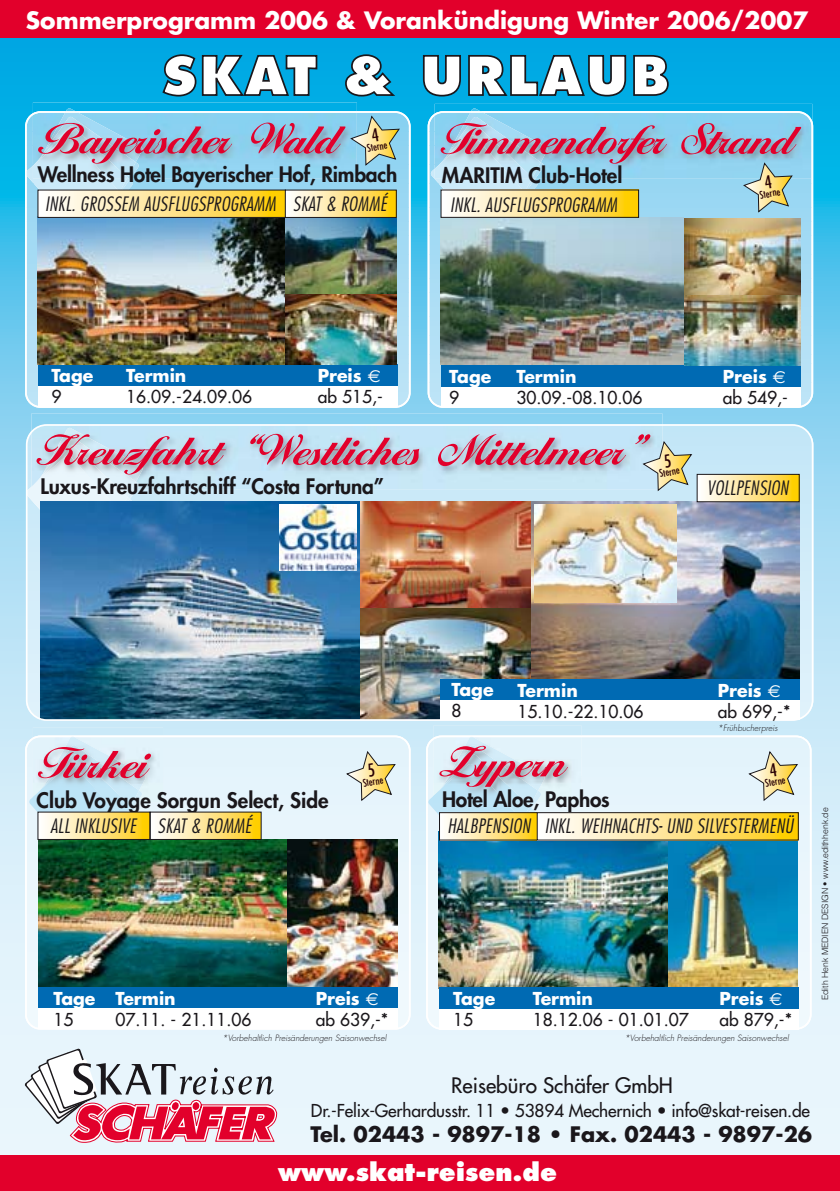
<style>
.page{position:relative;width:840px;height:1191px;background:#fff}
.page>*{position:absolute;margin:0;border:0;box-sizing:border-box;transform-origin:0 0}
.t1{font:700 59px "Ballantines";color:#e2002b}
.t2{font:800 52px "Futura";letter-spacing:.05em;color:#fff}
.t3{font:800 24.2px "Futura";color:#fff}
.t4{font:700 23.2px "Futura";color:#fff}
.t5{font:800 20.8px "Futura";letter-spacing:-.01em;color:#1a171b}
.t6{font:700 20.8px "Futura";color:#1a171b}
.t7{font:20.8px "Futura";color:#1a171b}
.t8{font:italic 300 condensed 19.4px "Futura";letter-spacing:.02em;color:#1a171b}
.t9{font:17.4px/20.8px "Futura";color:#1a171b}
.t10{font:700 17.4px "Futura";color:#fff}
.t11{font:condensed 10.4px "Futura";color:#290004}
.t12{font:300 8.6px "Helvetica";color:#1a171b}
.t13{font:italic 300 8.4px "Futura";color:#1a171b}
.s1{font-weight:700;color:#fff}
.s2{font-family:"Euro Sans";color:#fff}
</style>
<div class="page">
<img style="left:0;top:0;width:839px;height:1191px">
<svg style="left:743px;top:163px;width:48px;height:49px;background:#b4cdbd"></svg>
<svg style="left:346px;top:751px;width:49px;height:49px;background:#dfdec3"></svg>
<svg style="left:350px;top:116px;width:49px;height:49px;background:#adcbbd"></svg>
<svg style="left:748px;top:751px;width:49px;height:49px;background:#dfdec3"></svg>
<svg style="left:642px;top:441px;width:49px;height:50px;background:#ced6c1"></svg>
<h3 class="t4" style="left:26px;top:4px;width:783px">Sommerprogramm 2006 &amp; Vorankündigung Winter 2006/2007</h3>
<h2 class="t2" style="left:162px;top:44px;width:508px">SKAT &amp; URLAUB</h2>
<h1 class="t1" style="left:42px;top:103px;width:302px">Bayerischer Wald</h1>
<p class="t5" style="left:38px;top:161px;width:360px">Wellness Hotel Bayerischer Hof, Rimbach</p>
<p class="t11" style="left:366px;top:142px;width:22px;rotate:-10deg">Sterne</p>
<p class="t8" style="left:45px;top:192px;width:343px">INKL. GROSSEM AUSFLUGSPROGRAMM SKAT &amp; ROMMÉ</p>
<h1 class="t1" style="left:443px;top:104px;width:356px">Timmendorfer Strand</h1>
<p class="t11" style="left:758px;top:188px;width:22px;rotate:-10deg">Sterne</p>
<p class="t5" style="left:441px;top:161px;width:182px">MARITIM Club-Hotel</p>
<p class="t8" style="left:449px;top:192px;width:168px">INKL. AUSFLUGSPROGRAMM</p>
<p class="t10" style="left:51px;top:364px;width:44px">Tage</p>
<p class="t9" style="left:51px;top:386px;width:12px">9</p>
<p class="t10" style="left:126px;top:364px;width:62px">Termin</p>
<p class="t9" style="left:126px;top:386px;width:128px">16.09.-24.09.06</p>
<p class="t9" style="left:317px;top:365px;width:67px"><span class="s1">Preis</span> <span class="s2">€ </span>ab 515,-</p>
<p class="t10" style="left:449px;top:364px;width:44px">Tage</p>
<p class="t9" style="left:449px;top:387px;width:12px">9</p>
<p class="t10" style="left:516px;top:364px;width:62px">Termin</p>
<p class="t9" style="left:516px;top:387px;width:128px">30.09.-08.10.06</p>
<p class="t9" style="left:722px;top:366px;width:67px"><span class="s1">Preis</span> <span class="s2">€ </span>ab 549,-</p>
<h1 class="t1" style="left:40px;top:414px;width:604px">Kreuzfahrt “Westliches Mittelmeer”</h1>
<p class="t5" style="left:41px;top:473px;width:344px">Luxus-Kreuzfahrtschiff “Costa Fortuna”</p>
<p class="t11" style="left:658px;top:467px;width:22px;rotate:-10deg">Sterne</p>
<p class="t8" style="left:706px;top:476px;width:83px">VOLLPENSION</p>
<p class="t10" style="left:451px;top:678px;width:44px">Tage</p>
<p class="t9" style="left:451px;top:700px;width:12px">8</p>
<p class="t10" style="left:517px;top:678px;width:62px">Termin</p>
<p class="t9" style="left:517px;top:700px;width:128px">15.10.-22.10.06</p>
<p class="t9" style="left:717px;top:680px;width:74px"><span class="s1">Preis</span> <span class="s2">€ </span>ab 699,-*</p>
<p class="t13" style="left:717px;top:723px;width:61px">*Frühbucherpreis</p>
<h1 class="t1" style="left:445px;top:726px;width:126px">Zypern</h1>
<p class="t5" style="left:442px;top:786px;width:169px">Hotel Aloe, Paphos</p>
<h1 class="t1" style="left:40px;top:728px;width:113px">Türkei</h1>
<p class="t5" style="left:36px;top:786px;width:293px">Club Voyage Sorgun Select, Side</p>
<p class="t11" style="left:763px;top:777px;width:22px;rotate:-10deg">Sterne</p>
<p class="t11" style="left:361px;top:777px;width:22px;rotate:-10deg">Sterne</p>
<p class="t8" style="left:157px;top:814px;width:95px">SKAT &amp; ROMMÉ</p>
<p class="t8" style="left:544px;top:814px;width:250px">INKL. WEIHNACHTS- UND SILVESTERMENÜ</p>
<p class="t8" style="left:447px;top:814px;width:84px">HALBPENSION</p>
<p class="t8" style="left:50px;top:814px;width:87px">ALL INKLUSIVE</p>
<p class="t10" style="left:53px;top:986px;width:44px">Tage</p>
<p class="t9" style="left:53px;top:1008px;width:22px">15</p>
<p class="t10" style="left:115px;top:986px;width:62px">Termin</p>
<p class="t9" style="left:115px;top:1008px;width:138px">07.11. - 21.11.06</p>
<p class="t9" style="left:315px;top:988px;width:74px"><span class="s1">Preis</span> <span class="s2">€ </span>ab 639,-*</p>
<p class="t13" style="left:222px;top:1032px;width:165px">*Vorbehaltlich Preisänderungen Saisonwechsel</p>
<p class="t10" style="left:453px;top:986px;width:44px">Tage</p>
<p class="t9" style="left:453px;top:1009px;width:22px">15</p>
<p class="t10" style="left:532px;top:986px;width:62px">Termin</p>
<p class="t9" style="left:532px;top:1009px;width:158px">18.12.06 - 01.01.07</p>
<p class="t9" style="left:719px;top:988px;width:74px"><span class="s1">Preis</span> <span class="s2">€ </span>ab 879,-*</p>
<p class="t13" style="left:624px;top:1032px;width:165px">*Vorbehaltlich Preisänderungen Saisonwechsel</p>
<p class="t12" style="left:819px;top:1000px;width:194px;rotate:-90deg">Edith Henk MEDIEN DESIGN • www.edithhenk.de</p>
<p class="t7" style="left:451px;top:1071px;width:223px">Reisebüro Schäfer GmbH</p>
<p class="t9" style="left:311px;top:1100px;width:500px">Dr.-Felix-Gerhardusstr. 11 • 53894 Mechernich • info@skat-reisen.de</p>
<p class="t6" style="left:310px;top:1120px;width:503px">Tel. 02443 - 9897-18 • Fax. 02443 - 9897-26</p>
<h3 class="t3" style="left:278px;top:1156px;width:280px">www.skat-reisen.de</h3>
</div>
